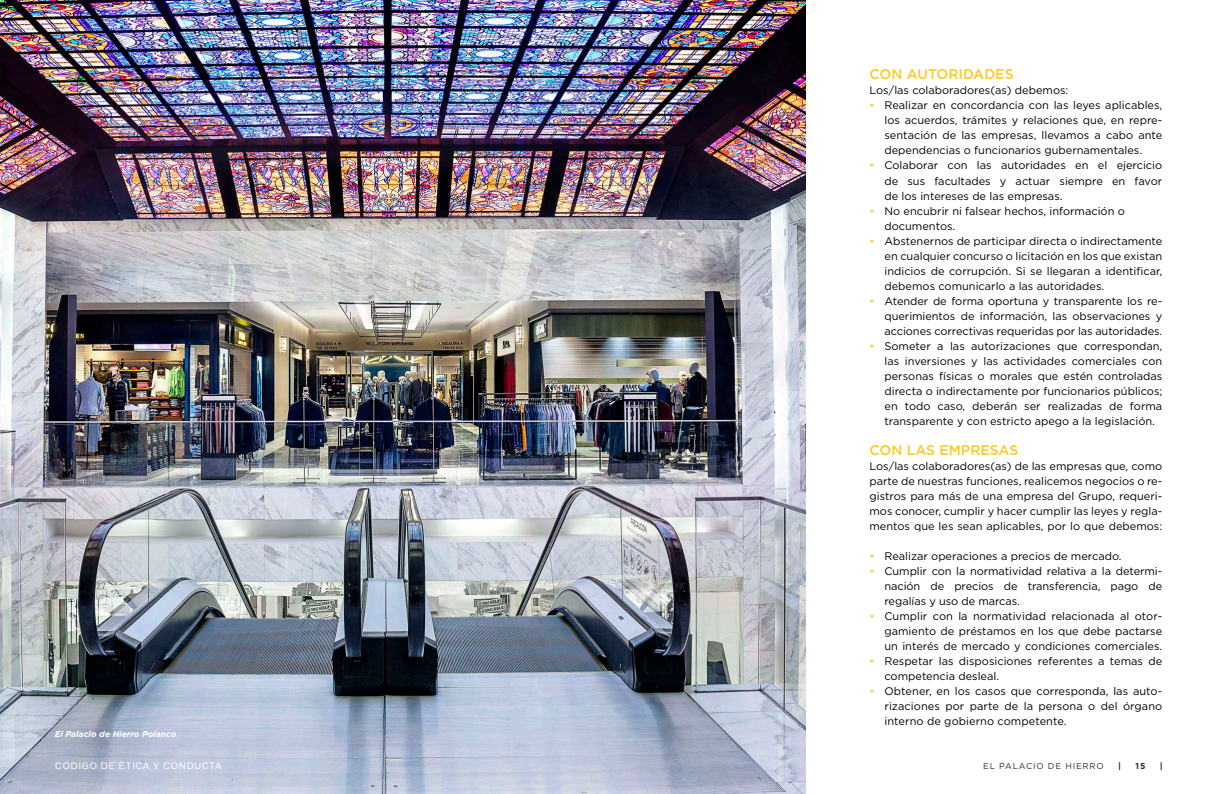
<style>
.page{position:relative;width:1219px;height:794px;background:#fff}
.page>*{position:absolute;margin:0;border:0;box-sizing:border-box;transform-origin:0 0}
.t1{font:500 14px "Gotham";color:#fec827}
.t2{font:11px/15px "Gotham";color:#000;text-align:justify}
.t3{font:italic 700 8.5px "Gotham";color:#fff}
.t4{font:8.5px "Vonnes";letter-spacing:.1em;color:#fff}
.t5{font:8.5px "Gotham";letter-spacing:.1em;color:#2e2e2e}
.t6{font:700 8.5px "Gotham";color:#2e2e2e}
.s1{color:#fec827}
</style>
<div class="page">
<img style="left:0;top:0;width:805px;height:794px">
<p class="t3" style="left:55px;top:728px;width:123px">El Palacio de Hierro Polanco</p>
<p class="t4" style="left:55px;top:761px;width:168px">CÓDIGO DE ÉTICA Y CONDUCTA</p>
<p class="t1" style="left:869px;top:67px;width:146px">CON AUTORIDADES</p>
<p class="t2" style="left:869px;top:83px;width:200px">Los/las colaboradores(as) debemos:</p>
<p class="t2" style="left:884px;top:98px;width:279px;text-indent:-15px"><span class="s1">•</span> Realizar en concordancia con las leyes aplicables, los acuerdos, trámites y relaciones que, en repre&shy;sentación de las empresas, llevamos a cabo ante dependencias o funcionarios gubernamentales.</p>
<p class="t2" style="left:884px;top:158px;width:279px;text-indent:-15px"><span class="s1">•</span> Colaborar con las autoridades en el ejercicio de sus facultades y actuar siempre en favor de los intereses de las empresas.</p>
<p class="t2" style="left:884px;top:203px;width:242px;text-indent:-15px"><span class="s1">•</span> No encubrir ni falsear hechos, información o documentos.</p>
<p class="t2" style="left:884px;top:233px;width:279px;text-indent:-15px"><span class="s1">•</span> Abstenernos de participar directa o indirectamente en cualquier concurso o licitación en los que existan indicios de corrupción. Si se llegaran a identificar, debemos comunicarlo a las autoridades.</p>
<p class="t2" style="left:884px;top:293px;width:279px;text-indent:-15px"><span class="s1">•</span> Atender de forma oportuna y transparente los re&shy;querimientos de información, las observaciones y acciones correctivas requeridas por las autoridades.</p>
<p class="t2" style="left:884px;top:338px;width:279px;text-indent:-15px"><span class="s1">•</span> Someter a las autorizaciones que correspondan, las inversiones y las actividades comerciales con personas físicas o morales que estén controladas directa o indirectamente por funcionarios públicos; en todo caso, deberán ser realizadas de forma transparente y con estricto apego a la legislación.</p>
<p class="t1" style="left:869px;top:442px;width:150px">CON LAS EMPRESAS</p>
<p class="t2" style="left:869px;top:458px;width:294px">Los/las colaboradores(as) de las empresas que, como parte de nuestras funciones, realicemos negocios o re&shy;gistros para más de una empresa del Grupo, requeri&shy;mos conocer, cumplir y hacer cumplir las leyes y regla&shy;mentos que les sean aplicables, por lo que debemos:</p>
<p class="t2" style="left:869px;top:548px;width:254px"><span class="s1">•</span> Realizar operaciones a precios de mercado.</p>
<p class="t2" style="left:884px;top:563px;width:279px;text-indent:-15px"><span class="s1">•</span> Cumplir con la normatividad relativa a la determi&shy;nación de precios de transferencia, pago de regalías y uso de marcas.</p>
<p class="t2" style="left:884px;top:608px;width:279px;text-indent:-15px"><span class="s1">•</span> Cumplir con la normatividad relacionada al otor&shy;gamiento de préstamos en los que debe pactarse un interés de mercado y condiciones comerciales.</p>
<p class="t2" style="left:884px;top:653px;width:279px;text-indent:-15px"><span class="s1">•</span> Respetar las disposiciones referentes a temas de competencia desleal.</p>
<p class="t2" style="left:884px;top:683px;width:279px;text-indent:-15px"><span class="s1">•</span> Obtener, en los casos que corresponda, las auto&shy;rizaciones por parte de la persona o del órgano interno de gobierno competente.</p>
<p class="t5" style="left:983px;top:760px;width:122px">EL PALACIO DE HIERRO</p>
<p class="t6" style="left:1118px;top:760px;width:4px">|</p>
<p class="t6" style="left:1136px;top:760px;width:11px">15</p>
<p class="t6" style="left:1160px;top:760px;width:4px">|</p>
</div>
